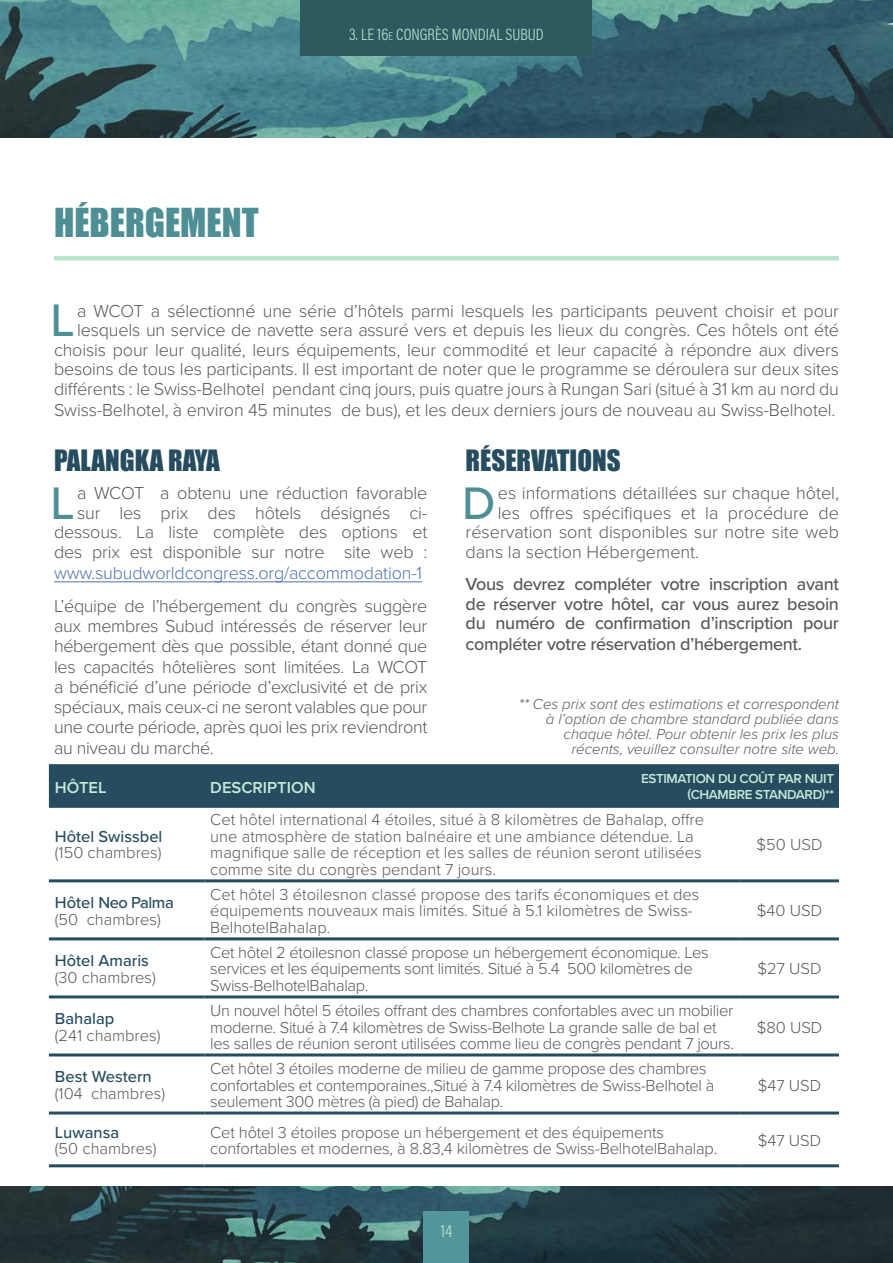
<style>
.page{position:relative;width:893px;height:1263px;background:#fff}
.page>*{position:absolute;margin:0;border:0;box-sizing:border-box;transform-origin:0 0}
.Para_opening{font:500 47.25px "Proxima Nova";color:#4e8f95}
.Heading_2{font:36.75px "Impact";color:#4e8f95}
.Heading_3{font:27px "Impact";color:#264c5f}
.Para_opening-2{font:300 18px/19.8px "Proxima Nova";letter-spacing:-.01em;color:#57585a;text-align:right}
.Paragraph_Style_1{font:300 18px/20.2px "Proxima Nova";letter-spacing:-.02em;color:#57585a;text-align:justify}
.Paragraph_Style_1-2{font:500 18px/20px "Proxima Nova";letter-spacing:-.02em;color:#57585a;text-align:justify}
.t1{font:300 18px "Acumin Pro Cond";color:#b9e4d0}
.Paragraph_Style_1-3{font:300 16.5px/16.5px "Proxima Nova";letter-spacing:-.01em;color:#57585a}
.Paragraph_Style_1-4{font:500 16.5px/16.5px "Proxima Nova";color:#264c5f}
.t2{font:300 16.5px "Acumin Pro Cond";color:#b9e4d0}
.Paragraph_Style_1-5{font:500 16.5px/16.5px "Proxima Nova";letter-spacing:-.03em;color:#264c5f}
.Paragraph_Style_1-6{font:600 16.5px "Proxima Nova";color:#c7e9da}
.Paragraph_Style_1-7{font:italic 300 15px/15px "Proxima Nova";color:#57585a;text-align:right}
.Paragraph_Style_1-8{font:600 13.5px/16.5px "Proxima Nova";letter-spacing:-.03em;color:#c7e9da;text-align:right}
.s1{font-size:11.55px}
.s2{color:#4d72ac}
.s3{font-weight:300;color:#57585a}
.s4{font-weight:500;color:#264c5f}
</style>
<div class="page">
<img style="left:0;top:1186px;width:893px;height:77px">
<div style="left:424px;top:1211px;width:45px;height:52px;background:#54959b"></div>
<img style="left:0;top:0;width:893px;height:137px">
<hr style="left:54px;top:256px;width:785px;height:4px;background:#b9e4d0">
<hr style="left:54px;top:581px;width:368px;height:1px;background:#4d72ac">
<div style="left:301px;top:0;width:291px;height:55px;background:#2d5a5f"></div>
<div style="left:49px;top:764px;width:790px;height:44px;background:#264c5f"></div>
<hr style="left:49px;top:879px;width:155px;height:3px;background:#264c5f">
<hr style="left:204px;top:879px;width:536px;height:3px;background:#264c5f">
<hr style="left:740px;top:879px;width:99px;height:3px;background:#264c5f">
<hr style="left:49px;top:937px;width:155px;height:3px;background:#264c5f">
<hr style="left:204px;top:937px;width:536px;height:3px;background:#264c5f">
<hr style="left:740px;top:937px;width:99px;height:3px;background:#264c5f">
<hr style="left:49px;top:995px;width:155px;height:3px;background:#264c5f">
<hr style="left:204px;top:995px;width:536px;height:3px;background:#264c5f">
<hr style="left:740px;top:995px;width:99px;height:3px;background:#264c5f">
<hr style="left:49px;top:1053px;width:155px;height:3px;background:#264c5f">
<hr style="left:204px;top:1053px;width:536px;height:3px;background:#264c5f">
<hr style="left:740px;top:1053px;width:99px;height:3px;background:#264c5f">
<hr style="left:49px;top:1111px;width:155px;height:3px;background:#264c5f">
<hr style="left:204px;top:1111px;width:536px;height:3px;background:#264c5f">
<hr style="left:740px;top:1111px;width:99px;height:3px;background:#264c5f">
<hr style="left:49px;top:1164px;width:155px;height:3px;background:#264c5f">
<hr style="left:204px;top:1164px;width:536px;height:3px;background:#264c5f">
<hr style="left:740px;top:1164px;width:99px;height:3px;background:#264c5f">
<p class="Heading_2" style="left:54px;top:194px;width:206px">HÉBERGEMENT</p>
<p class="t2" style="left:349px;top:24px;width:196px">3. LE 16<span class="s1">e</span> CONGRÈS MONDIAL SUBUD</p>
<p class="Para_opening-2" style="left:54px;top:300px;width:787px">a WCOT a sélectionné une série d’hôtels parmi lesquels les participants peuvent choisir et pour lesquels un service de navette sera assuré vers et depuis les lieux du congrès. Ces hôtels ont été choisis pour leur qualité, leurs équipements, leur commodité et leur capacité à répondre aux divers besoins de tous les participants. Il est important de noter que le programme se déroulera sur deux sites différents : le Swiss-Belhotel pendant cinq jours, puis quatre jours à Rungan Sari (situé à 31 km au nord du Swiss-Belhotel, à environ 45 minutes de bus), et les deux derniers jours de nouveau au Swiss-Belhotel.</p>
<p class="Heading_3" style="left:466px;top:440px;width:157px">RÉSERVATIONS</p>
<p class="Para_opening" style="left:462px;top:468px;width:35px">D</p>
<p class="Para_opening-2" style="left:498px;top:482px;width:343px">es informations détaillées sur chaque hôtel,</p>
<p class="Para_opening" style="left:51px;top:285px;width:26px">L</p>
<p class="Heading_3" style="left:54px;top:440px;width:168px">PALANGKA RAYA</p>
<p class="Para_opening" style="left:51px;top:468px;width:26px">L</p>
<p class="Para_opening-2" style="left:54px;top:482px;width:375px">a WCOT a obtenu une réduction favorable sur les prix des hôtels désignés ci&shy;dessous. La liste complète des options et des prix est disponible sur notre site web : <span class="s2">www.subudworldcongress.org/accommodation-1</span></p>
<p class="Paragraph_Style_1" style="left:54px;top:595px;width:375px">L’équipe de l’hébergement du congrès suggère aux membres Subud intéressés de réserver leur hébergement dès que possible, étant donné que les capacités hôtelières sont limitées. La WCOT a bénéficié d’une période d’exclusivité et de prix spéciaux, mais ceux-ci ne seront valables que pour une courte période, après quoi les prix reviendront au niveau du marché.</p>
<p class="Para_opening-2" style="left:498px;top:502px;width:343px">les offres spécifiques et la procédure de</p>
<p class="Para_opening-2" style="left:466px;top:521px;width:375px">réservation sont disponibles sur notre site web</p>
<p class="Para_opening-2" style="left:466px;top:541px;width:235px">dans la section Hébergement.</p>
<p class="Paragraph_Style_1-2" style="left:466px;top:573px;width:375px">Vous devrez compléter votre inscription avant de réserver votre hôtel, car vous aurez besoin du numéro de confirmation d’inscription pour compléter votre réservation d’hébergement.</p>
<p class="Paragraph_Style_1-7" style="left:519px;top:695px;width:321px">** Ces prix sont des estimations et correspondent à l’option de chambre standard publiée dans chaque hôtel. Pour obtenir les prix les plus récents, veuillez consulter notre site web.</p>
<p class="Paragraph_Style_1-8" style="left:641px;top:769px;width:194px">ESTIMATION DU COÛT PAR NUIT (CHAMBRE STANDARD)**</p>
<p class="Paragraph_Style_1-6" style="left:55px;top:775px;width:53px">HÔTEL</p>
<p class="Paragraph_Style_1-6" style="left:210px;top:775px;width:107px">DESCRIPTION</p>
<p class="Paragraph_Style_1-4" style="left:55px;top:827px;width:109px">Hôtel Swissbel <span class="s3">(150 chambres)</span></p>
<p class="Paragraph_Style_1-3" style="left:210px;top:811px;width:495px">Cet hôtel international 4 étoiles, situé à 8 kilomètres de Bahalap, offre une atmosphère de station balnéaire et une ambiance détendue. La magnifique salle de réception et les salles de réunion seront utilisées comme site du congrès pendant 7 jours.</p>
<p class="Paragraph_Style_1-3" style="left:757px;top:835px;width:67px">$50 USD</p>
<p class="Paragraph_Style_1-5" style="left:55px;top:894px;width:120px">Hôtel Neo Palma <span class="s3">(50 chambres)</span></p>
<p class="Paragraph_Style_1-3" style="left:210px;top:885px;width:491px">Cet hôtel 3 étoilesnon classé propose des tarifs économiques et des équipements nouveaux mais limités. Situé à 5.1 kilomètres de Swiss-<br>BelhotelBahalap.</p>
<p class="Paragraph_Style_1-3" style="left:55px;top:951px;width:103px"><span class="s4">Hôtel Amaris </span>(30 chambres)</p>
<p class="Paragraph_Style_1-3" style="left:210px;top:943px;width:500px">Cet hôtel 2 étoilesnon classé propose un hébergement économique. Les services et les équipements sont limités. Situé à 5.4 500 kilomètres de<br>Swiss-BelhotelBahalap.</p>
<p class="Paragraph_Style_1-3" style="left:55px;top:1009px;width:107px"><span class="s4">Bahalap<br></span>(241 chambres)</p>
<p class="Paragraph_Style_1-3" style="left:210px;top:1001px;width:525px">Un nouvel hôtel 5 étoiles offrant des chambres confortables avec un mobilier moderne. Situé à 7.4 kilomètres de Swiss-Belhote La grande salle de bal et les salles de réunion seront utilisées comme lieu de congrès pendant 7 jours.</p>
<p class="Paragraph_Style_1-3" style="left:55px;top:1067px;width:112px"><span class="s4">Best Western </span>(104 chambres)</p>
<p class="Paragraph_Style_1-3" style="left:210px;top:1059px;width:505px">Cet hôtel 3 étoiles moderne de milieu de gamme propose des chambres confortables et contemporaines.,Situé à 7.4 kilomètres de Swiss-Belhotel à seulement 300 mètres (à pied) de Bahalap.</p>
<p class="Paragraph_Style_1-3" style="left:757px;top:902px;width:67px">$40 USD</p>
<p class="Paragraph_Style_1-3" style="left:757px;top:960px;width:66px">$27 USD</p>
<p class="Paragraph_Style_1-3" style="left:757px;top:1018px;width:67px">$80 USD</p>
<p class="Paragraph_Style_1-3" style="left:758px;top:1076px;width:65px">$47 USD</p>
<p class="Paragraph_Style_1-3" style="left:55px;top:1123px;width:103px"><span class="s4">Luwansa<br></span>(50 chambres)</p>
<p class="Paragraph_Style_1-3" style="left:210px;top:1123px;width:508px">Cet hôtel 3 étoiles propose un hébergement et des équipements confortables et modernes, à 8.83,4 kilomètres de Swiss-BelhotelBahalap.</p>
<p class="Paragraph_Style_1-3" style="left:758px;top:1131px;width:65px">$47 USD</p>
<p class="t1" style="left:441px;top:1219px;width:13px">14</p>
</div>
